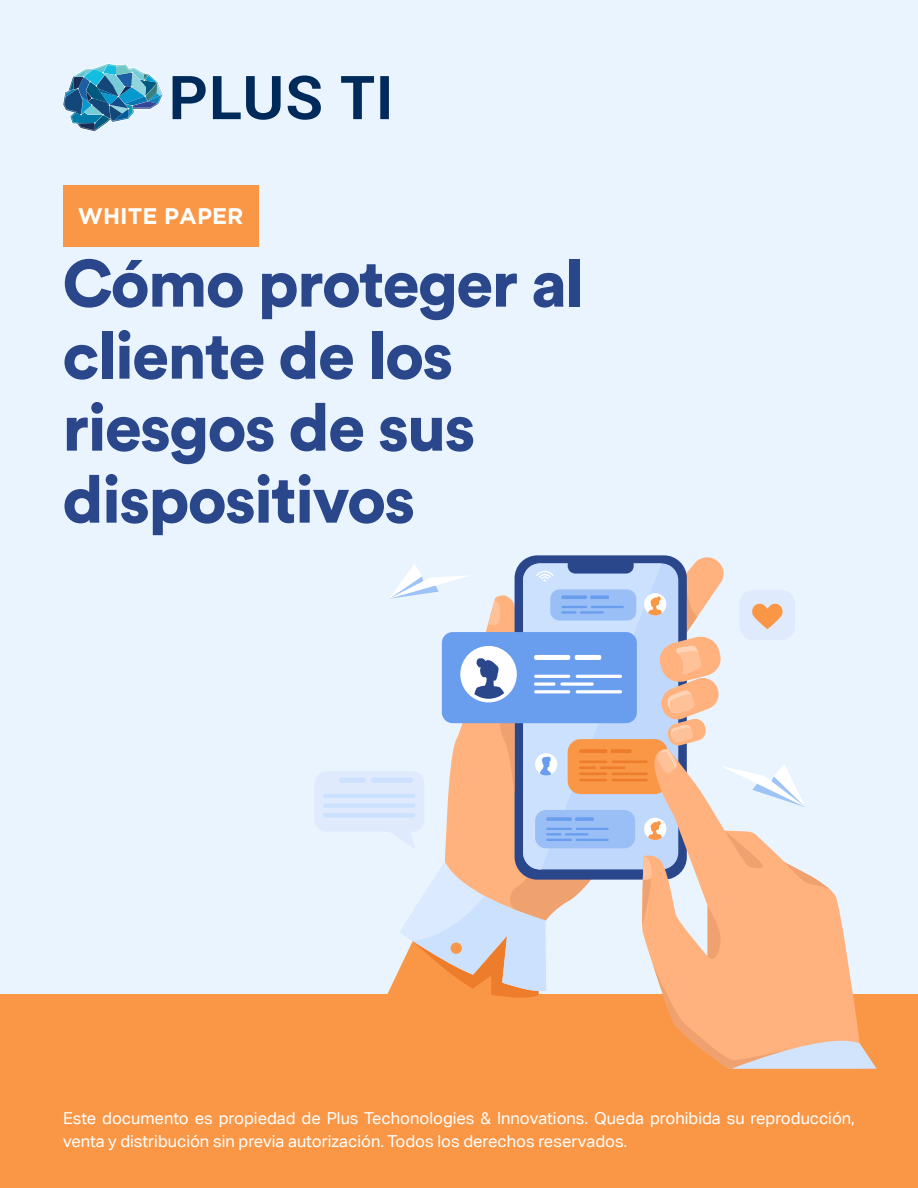
<style>
.page{position:relative;width:918px;height:1188px;background:#eaf4fe}
.page>*{position:absolute;margin:0;border:0;box-sizing:border-box;transform-origin:0 0}
.t1{font:900 66px/72px "Circular Std";letter-spacing:-.025em;color:#2b478b}
.t2{font:700 22.5px "Gotham";color:#fff}
.t3{font:16.5px/22.5px "Aktiv Grotesk Corp";color:#fff}
</style>
<div class="page">
<svg style="left:173px;top:76px;width:216px;height:44px"></svg>
<img style="left:63px;top:63px;width:100px;height:69px">
<div style="left:0;top:994px;width:918px;height:194px;background:#f99746"></div>
<div style="left:63px;top:186px;width:195px;height:61px;background:#f99746"></div>
<svg style="left:315px;top:555px;width:562px;height:514px"></svg>
<div style="left:451px;top:943px;width:11px;height:11px;background:#f99746;border-radius:50%"></div>
<h2 class="t2" style="left:78px;top:203px;width:167px">WHITE PAPER</h2>
<h1 class="t1" style="left:62px;top:246px;width:523px">Cómo proteger al cliente de los riesgos de sus dispositivos</h1>
<p class="t3" style="left:63px;top:1107px;width:794px">Este documento es propiedad de Plus Techonologies &amp; Innovations. Queda prohibida su reproducción, venta y distribución sin previa autorización. Todos los derechos reservados.</p>
</div>
